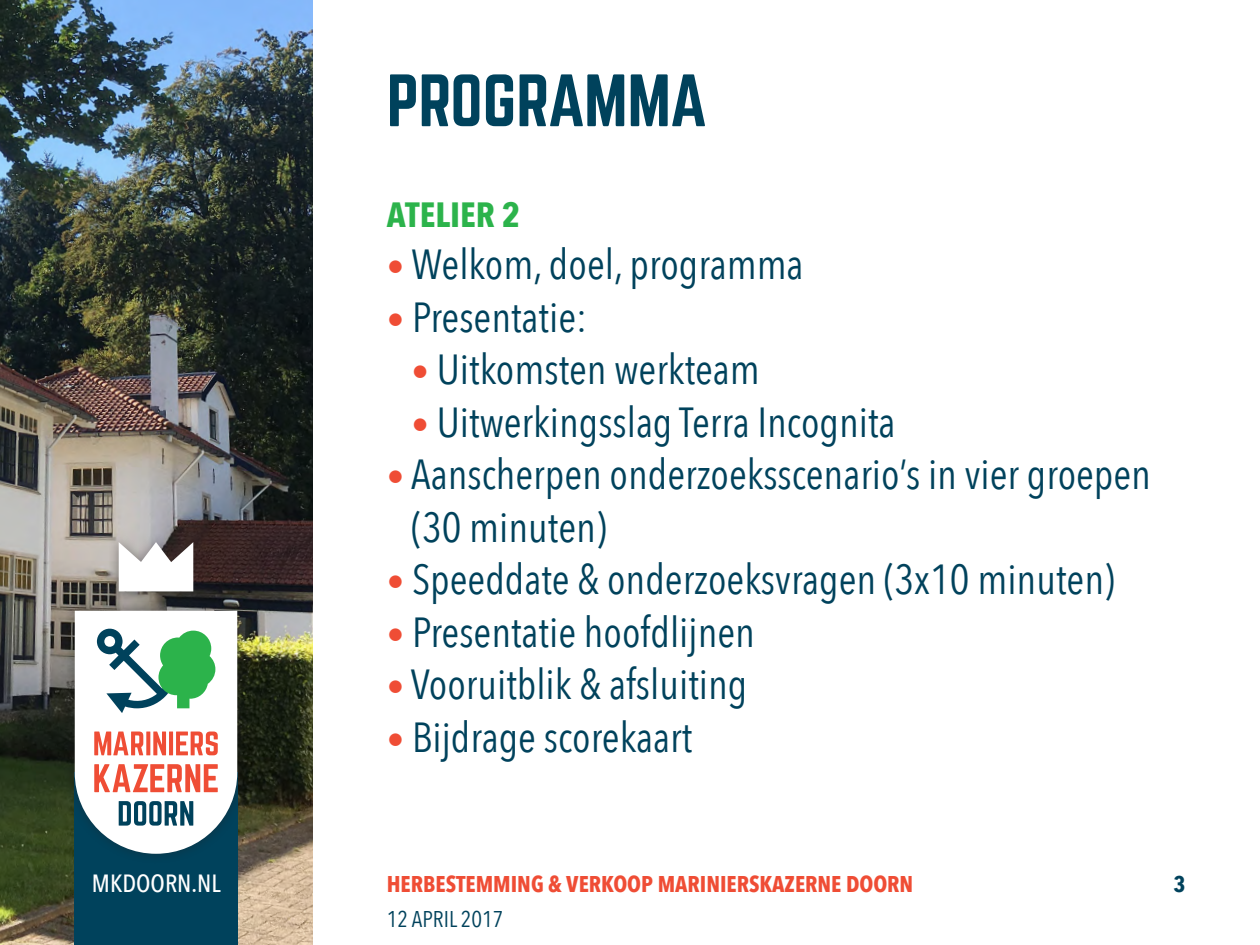
<style>
.page{position:relative;width:1260px;height:945px;background:#fff}
.page>*{position:absolute;margin:0;border:0;box-sizing:border-box;transform-origin:0 0}
.t1{font:64.75px "Norwester";letter-spacing:-.015em;color:#00425c}
.body{font:42px/52.5px "Avenir Next Condensed";color:#00425c}
.tussenkop_intro{font:700 35px "Avenir Next Condensed";color:#2cb34b}
.t2{font:500 24.85px "Avenir Next Condensed";color:#fff}
.t3{font:700 22.75px "Avenir Next Condensed";color:#ef4d35}
.t4{font:22.75px "Avenir Next Condensed";color:#00425c}
.t5{font:700 22.75px "Avenir Next Condensed";color:#00425c}
.s1{font-size:35px;color:#ef4d35}
</style>
<div class="page">
<img style="left:0;top:0;width:312px;height:945px">
<div style="left:74px;top:772px;width:164px;height:139px;background:#00425c"></div>
<div style="left:74px;top:905px;width:164px;height:40px;background:#00425c"></div>
<div style="left:64px;top:600px;width:184px;height:264px;background:#231f20;opacity:.4"></div>
<div style="left:108px;top:533px;width:96px;height:69px;background:#231f20;opacity:.4"></div>
<svg style="left:119px;top:542px;width:74px;height:49px"></svg>
<svg style="left:75px;top:611px;width:162px;height:243px"></svg>
<p class="t1" style="left:387px;top:70px;width:322px">PROGRAMMA</p>
<p class="tussenkop_intro" style="left:387px;top:193px;width:135px">ATELIER 2</p>
<p class="body" style="left:387px;top:236px;width:418px"><span class="s1">•</span> Welkom, doel, programma</p>
<p class="body" style="left:387px;top:289px;width:202px"><span class="s1">•</span> Presentatie:</p>
<p class="body" style="left:412px;top:341px;width:350px"><span class="s1">•</span> Uitkomsten werkteam</p>
<p class="body" style="left:412px;top:394px;width:485px"><span class="s1">•</span> Uitwerkingsslag Terra Incognita</p>
<p class="body" style="left:412px;top:446px;width:741px;text-indent:-25px"><span class="s1">•</span> Aanscherpen onderzoeksscenario’s in vier groepen (30 minuten)</p>
<p class="body" style="left:387px;top:551px;width:729px"><span class="s1">•</span> Speeddate &amp; onderzoeksvragen (3x10 minuten)</p>
<p class="body" style="left:387px;top:604px;width:370px"><span class="s1">•</span> Presentatie hoofdlijnen</p>
<p class="body" style="left:387px;top:656px;width:362px"><span class="s1">•</span> Vooruitblik &amp; afsluiting</p>
<p class="body" style="left:387px;top:709px;width:307px"><span class="s1">•</span> Bijdrage scorekaart</p>
<p class="t2" style="left:92px;top:868px;width:130px">MKDOORN.NL</p>
<p class="t5" style="left:1174px;top:870px;width:13px">3</p>
<p class="t3" style="left:387px;top:870px;width:528px">HERBESTEMMING &amp; VERKOOP MARINIERSKAZERNE DOORN</p>
<p class="t4" style="left:387px;top:900px;width:118px">12 APRIL 2017</p>
</div>
